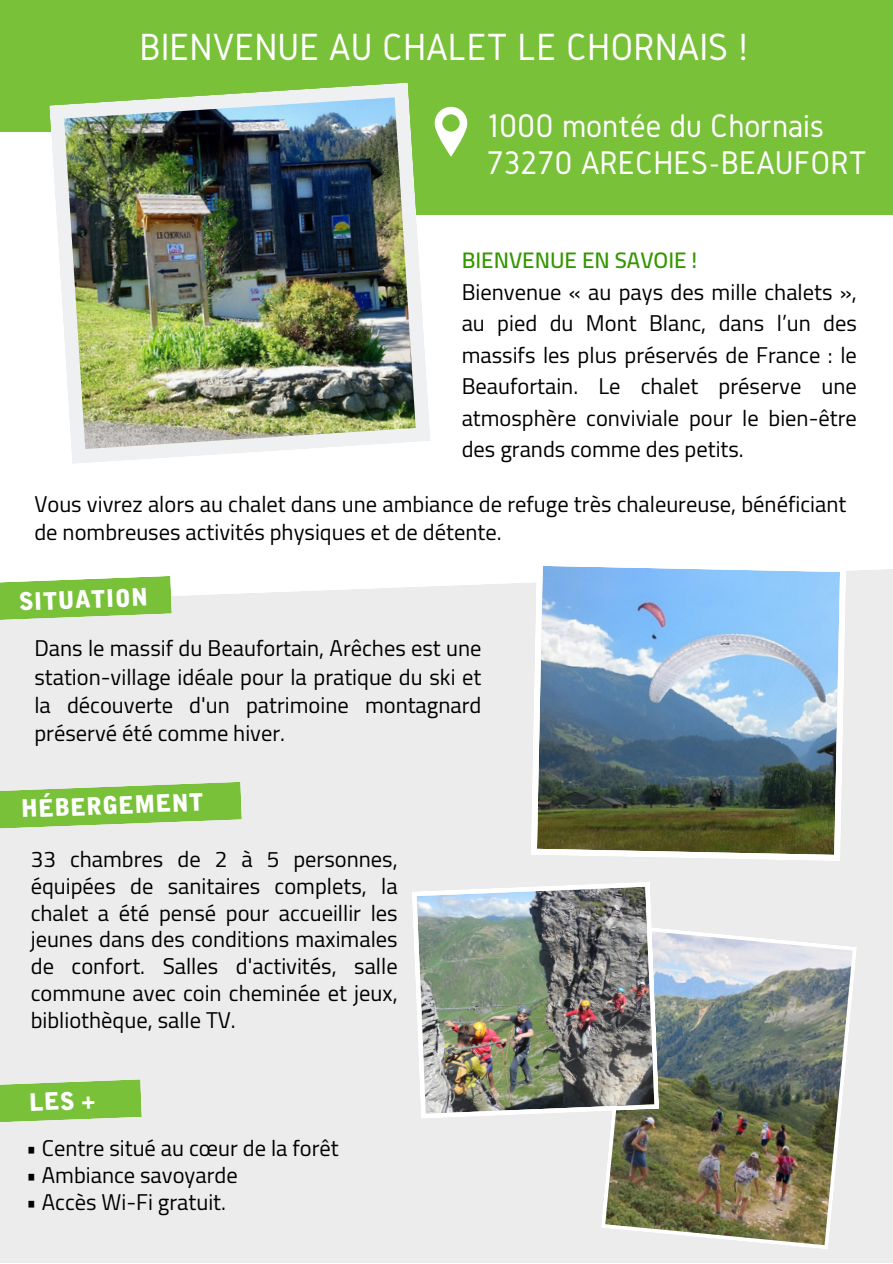
<style>
.page{position:relative;width:893px;height:1264px;background:#fff}
.page>*{position:absolute;margin:0;border:0;box-sizing:border-box;transform-origin:0 0}
.t1{font:39.3px "Gidole";color:#fff}
.t2{font:34.05px "Gidole";color:#fff}
.t3{font:24px "Alpha Ligue";color:#fff}
.t4{font:22.5px/26.7px "Cairo";color:#000;text-align:justify}
.t5{font:600 22.5px "Cairo";color:#359600}
</style>
<div class="page">
<div style="left:386px;top:62px;width:506px;height:153px;background:#78c138"></div>
<div style="left:0;top:0;width:892px;height:132px;background:#78c138"></div>
<img style="left:49px;top:82px;width:381px;height:382px">
<svg style="left:434px;top:107px;width:33px;height:50px"></svg>
<div style="left:0;top:569px;width:892px;height:693px;background:#ececec"></div>
<img style="left:601px;top:925px;width:255px;height:324px">
<img style="left:411px;top:881px;width:248px;height:237px">
<svg style="left:0;top:576px;width:172px;height:45px;background:#8eca59"></svg>
<svg style="left:0;top:781px;width:242px;height:48px;background:#92ca60"></svg>
<svg style="left:0;top:1079px;width:142px;height:43px;background:#88c751"></svg>
<img style="left:530px;top:566px;width:316px;height:295px">
<p class="t1" style="left:139px;top:25px;width:610px">BIENVENUE AU CHALET LE CHORNAIS !</p>
<p class="t2" style="left:486px;top:107px;width:338px">1000 montée du Chornais</p>
<p class="t2" style="left:486px;top:143px;width:381px">73270 ARECHES-BEAUFORT</p>
<p class="t5" style="left:461px;top:247px;width:237px">BIENVENUE EN SAVOIE !</p>
<p class="t4" style="left:461px;top:276px;width:397px;line-height:31.5px">Bienvenue « au pays des mille chalets », au pied du Mont Blanc, dans l’un des massifs les plus préservés de France : le Beaufortain. Le chalet préserve une atmosphère conviviale pour le bien-être des grands comme des petits.</p>
<p class="t4" style="left:34px;top:490px;width:813px;line-height:28px">Vous vivrez alors au chalet dans une ambiance de refuge très chaleureuse, bénéficiant de nombreuses activités physiques et de détente.</p>
<p class="t3" style="left:19px;top:592px;width:131px;rotate:-2deg">situation</p>
<p class="t4" style="left:34px;top:634px;width:448px;line-height:28px">Dans le massif du Beaufortain, Arêches est une station-village idéale pour la pratique du ski et la découverte d'un patrimoine montagnard préservé été comme hiver.</p>
<p class="t3" style="left:21px;top:799px;width:184px;rotate:-2deg">hébergement</p>
<p class="t4" style="left:31px;top:846px;width:368px">33 chambres de 2 à 5 personnes, équipées de sanitaires complets, la chalet a été pensé pour accueillir les jeunes dans des conditions maximales de confort. Salles d'activités, salle commune avec coin cheminée et jeux, bibliothèque, salle TV.</p>
<p class="t3" style="left:29px;top:1092px;width:68px;rotate:-2deg">les +</p>
<p class="t4" style="left:26px;top:1134px;width:314px">• Centre situé au cœur de la forêt</p>
<p class="t4" style="left:26px;top:1161px;width:213px">• Ambiance savoyarde</p>
<p class="t4" style="left:26px;top:1188px;width:201px">• Accès Wi-Fi gratuit.</p>
</div>
